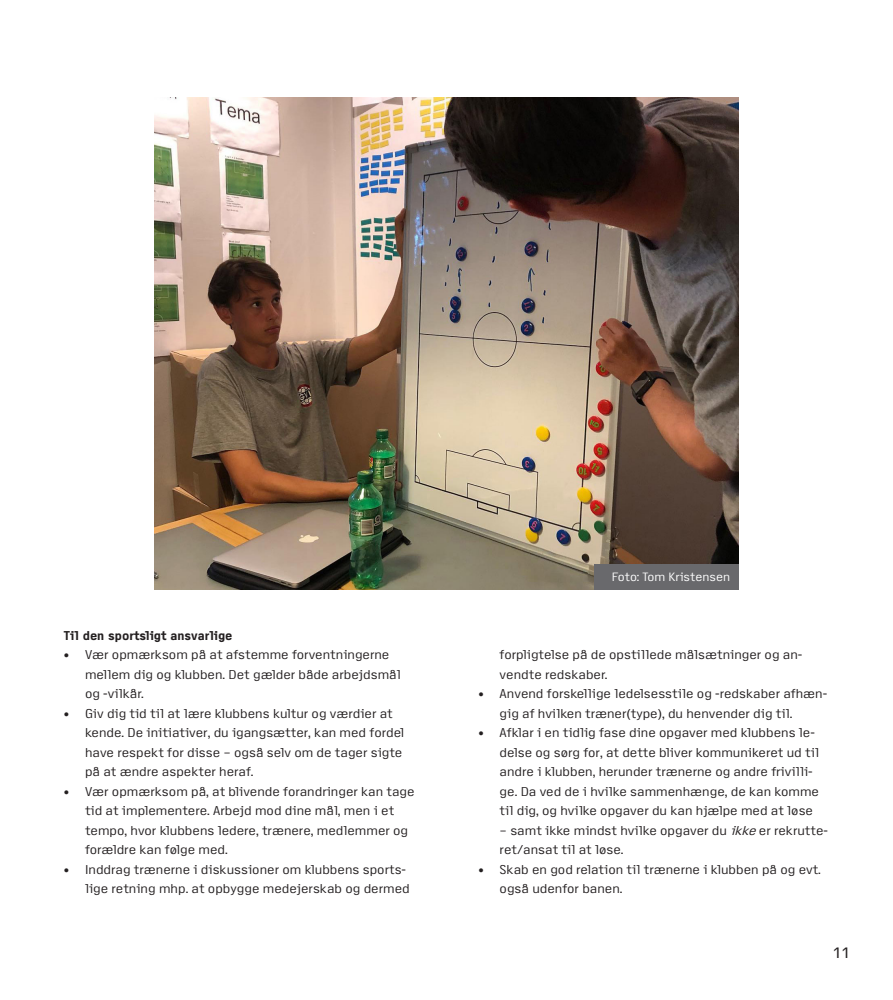
<style>
.page{position:relative;width:893px;height:1000px;background:#fff}
.page>*{position:absolute;margin:0;border:0;box-sizing:border-box;transform-origin:0 0}
.t1{font:15px "Access";color:#231f20}
.t2{font:12.75px/19.5px "Access";color:#231f20}
.Brødtekst{font:700 12.75px "Access";color:#231f20}
.t3{font:12px "Access";color:#fff}
.s1{font-style:italic}
</style>
<div class="page">
<img style="left:154px;top:98px;width:585px;height:491px">
<div style="left:594px;top:563px;width:145px;height:26px;background:#69696c"></div>
<p class="Brødtekst" style="left:64px;top:628px;width:170px">Til den sportsligt ansvarlige</p>
<p class="t2" style="left:85px;top:644px;width:317px;text-indent:-21px">• Vær opmærksom på at afstemme forventningerne mellem dig og klubben. Det gælder både arbejdsmål og -vilkår.</p>
<p class="t2" style="left:85px;top:703px;width:321px;text-indent:-21px">• Giv dig tid til at lære klubbens kultur og værdier at kende. De initiativer, du igangsætter, kan med fordel have respekt for disse – også selv om de tager sigte på at ændre aspekter heraf.</p>
<p class="t2" style="left:85px;top:781px;width:331px;text-indent:-21px">• Vær opmærksom på, at blivende forandringer kan tage tid at implementere. Arbejd mod dine mål, men i et tempo, hvor klubbens ledere, trænere, medlemmer og forældre kan følge med.</p>
<p class="t2" style="left:64px;top:859px;width:347px;text-align:right">• Inddrag trænerne i diskussioner om klubbens sports&shy;lige retning mhp. at opbygge medejerskab og dermed</p>
<p class="t3" style="left:612px;top:570px;width:120px">Foto: Tom Kristensen</p>
<p class="t2" style="left:500px;top:644px;width:304px">forpligtelse på de opstillede målsætninger og an&shy;vendte redskaber.</p>
<p class="t2" style="left:500px;top:683px;width:329px;text-indent:-21px">• Anvend forskellige ledelsesstile og -redskaber afhæn&shy;gig af hvilken træner(type), du henvender dig til.</p>
<p class="t2" style="left:500px;top:722px;width:321px;text-indent:-21px">• Afklar i en tidlig fase dine opgaver med klubbens le&shy;delse og sørg for, at dette bliver kommunikeret ud til andre i klubben, herunder trænerne og andre frivilli&shy;ge. Da ved de i hvilke sammenhænge, de kan komme til dig, og hvilke opgaver du kan hjælpe med at løse</p>
<p class="t2" style="left:500px;top:820px;width:330px">– samt ikke mindst hvilke opgaver du <span class="s1">ikke</span> er rekrutte&shy;ret/ansat til at løse.</p>
<p class="t2" style="left:500px;top:859px;width:323px;text-indent:-21px">• Skab en god relation til trænerne i klubben på og evt. også udenfor banen.</p>
<p class="t1" style="left:832px;top:945px;width:19px">11</p>
</div>
